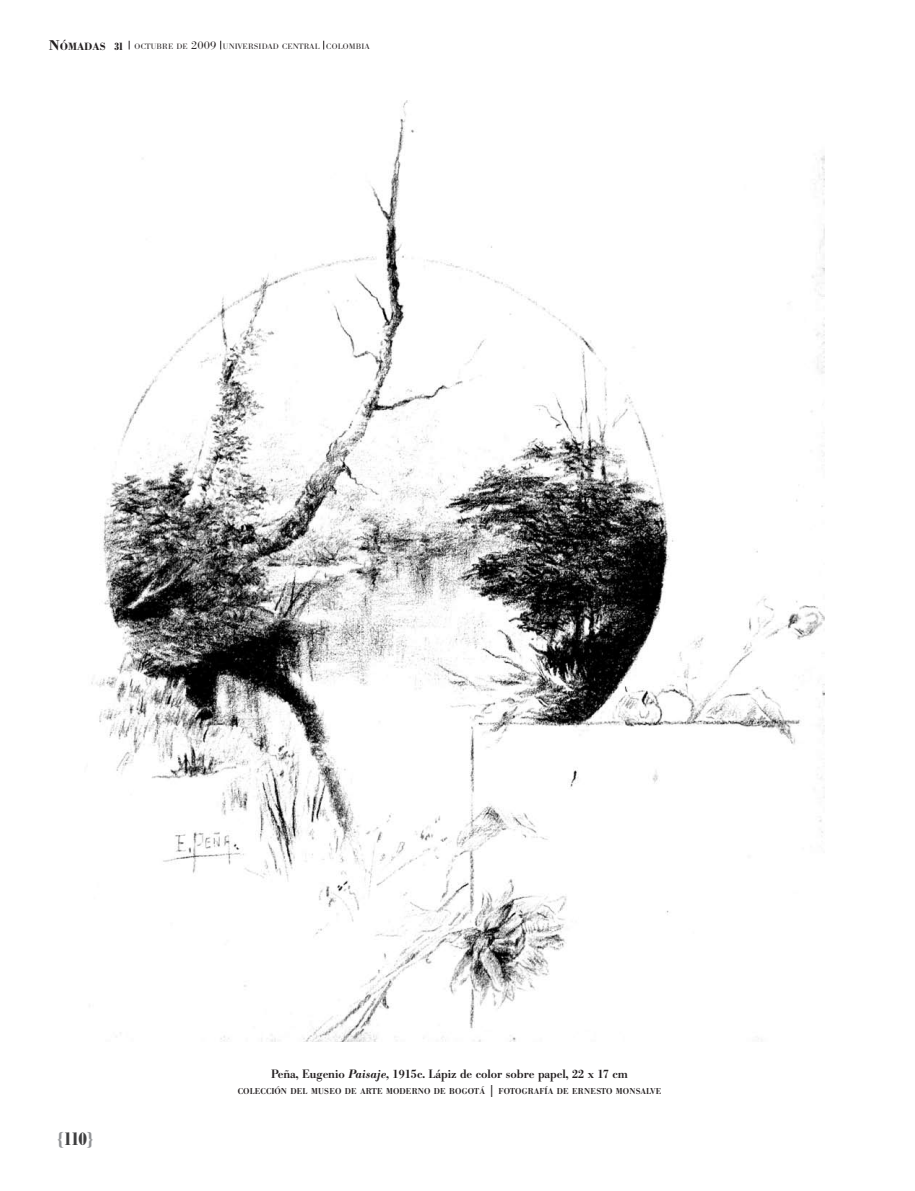
<style>
.page{position:relative;width:915px;height:1191px;background:#fff}
.page>*{position:absolute;margin:0;border:0;box-sizing:border-box;transform-origin:0 0}
.t1{font:700 condensed 18px "Bodoni BE";color:#3e3e3f}
.t2{font:500 12px "Bodoni BE";color:#231f20}
.t3{font:500 8.4px "Bodoni BE";letter-spacing:.02em;color:#231f20}
.t4{font:300 7.8px "Bodoni BE";letter-spacing:.02em;color:#231f20;scale:1.09 1}
.s1{font-family:"Bodoni";font-weight:700;font-size:14.7px}
.s2{font-family:"Bodoni";font-weight:700;font-size:10.95px}
.s3{font-weight:700;font-stretch:condensed;font-size:10.5px}
.s4{font-size:11.1px}
.s5{color:#939598}
.s6{font-style:italic}
.s7{font-family:"Bodoni";font-weight:700;font-size:12px}
</style>
<div class="page">
<img style="left:91px;top:100px;width:732px;height:941px">
<p class="t4" style="left:49px;top:42px;width:296px"><span class="s1">N</span><span class="s2">ÓMADAS</span> <span class="s3">31</span> OCTUBRE DE <span class="s4">2009</span> UNIVERSIDAD CENTRAL COLOMBIA</p>
<h1 class="t1" style="left:57px;top:1128px;width:38px"><span class="s5">{</span>110<span class="s5">}</span></h1>
<h2 class="t2" style="left:271px;top:1066px;width:358px">Peña, Eugenio <span class="s6">Paisaje,</span> 1915c. Lápiz de color sobre papel, 22 x 17 cm</h2>
<p class="t3" style="left:237px;top:1086px;width:425px">COLECCIÓN DEL MUSEO DE ARTE MODERNO DE BOGOTÁ <span class="s7">|</span> FOTOGRAFÍA DE ERNESTO MONSALVE</p>
</div>
